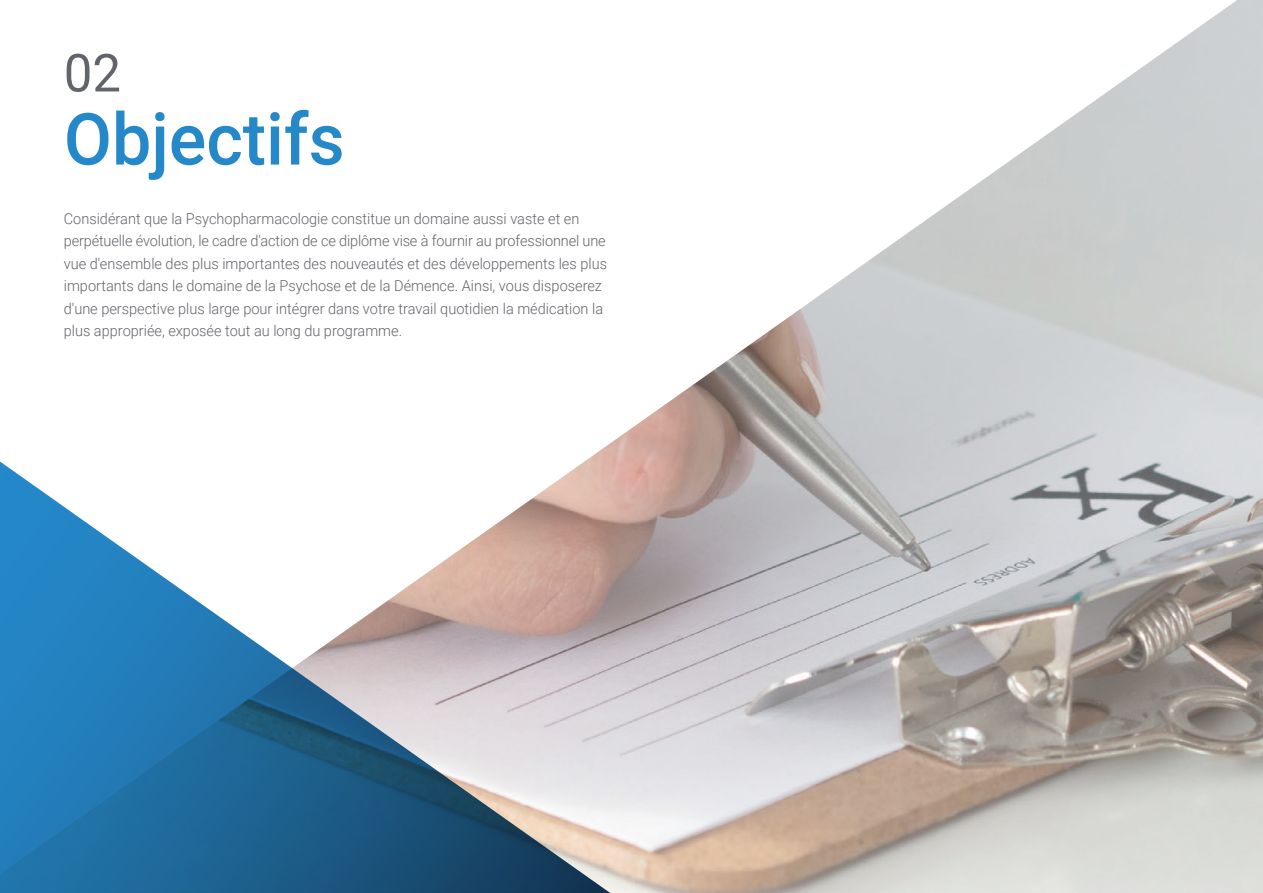
<style>
.page{position:relative;width:1263px;height:893px;background:#fff}
.page>*{position:absolute;margin:0;border:0;box-sizing:border-box;transform-origin:0 0}
.t1{font:500 72px "Roboto";color:#2488c9}
.t2{font:52.5px "Roboto";color:#61646a}
.t3{font:300 15px/22.5px "Roboto";color:#61646a}
</style>
<div class="page">
<img style="left:607px;top:0;width:656px;height:893px">
<svg style="left:0;top:446px;width:640px;height:447px"></svg>
<h2 class="t2" style="left:64px;top:36px;width:59px">02</h2>
<h1 class="t1" style="left:64px;top:89px;width:282px">Objectifs</h1>
<p class="t3" style="left:64px;top:207px;width:545px">Considérant que la Psychopharmacologie constitue un domaine aussi vaste et en perpétuelle évolution, le cadre d'action de ce diplôme vise à fournir au professionnel une vue d'ensemble des plus importantes des nouveautés et des développements les plus importants dans le domaine de la Psychose et de la Démence. Ainsi, vous disposerez d'une perspective plus large pour intégrer dans votre travail quotidien la médication la plus appropriée, exposée tout au long du programme.</p>
</div>
